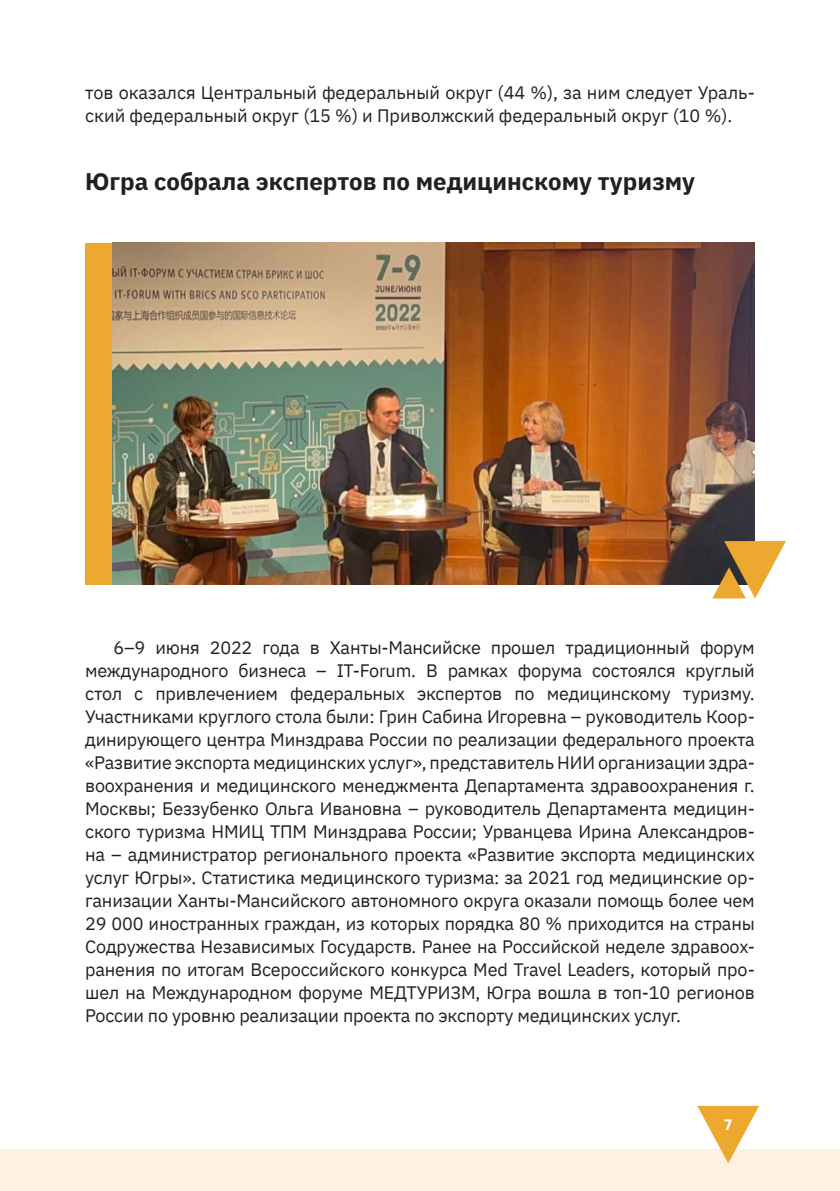
<style>
.page{position:relative;width:840px;height:1191px;background:#fff}
.page>*{position:absolute;margin:0;border:0;box-sizing:border-box;transform-origin:0 0}
.подзаг{font:700 24px "IBM Plex Sans";color:#231f20}
.набор{font:18px/23px "IBM Plex Sans";color:#231f20}
.t1{font:700 16px "Mont";color:#fff}
</style>
<div class="page">
<div style="left:0;top:1149px;width:839px;height:42px;background:#fcf2df"></div>
<svg style="left:697px;top:1106px;width:61px;height:57px"></svg>
<img style="left:112px;top:243px;width:642px;height:342px">
<svg style="left:711px;top:541px;width:74px;height:57px"></svg>
<div style="left:85px;top:243px;width:27px;height:342px;background:#eda82f"></div>
<p class="набор" style="left:85px;top:80px;width:670px">тов оказался Центральный федеральный округ (44 %), за ним следует Ураль&shy;ский федеральный округ (15 %) и Приволжский федеральный округ (10 %).</p>
<p class="подзаг" style="left:85px;top:162px;width:611px">Югра собрала экспертов по медицинскому туризму</p>
<p class="набор" style="left:85px;top:634px;width:670px;text-align:justify;text-indent:28px">6–9 июня 2022 года в Ханты-Мансийске прошел традиционный форум международного бизнеса – IT-Forum. В рамках форума состоялся круглый стол с привлечением федеральных экспертов по медицинскому туризму.<br>Участниками круглого стола были: Грин Сабина Игоревна – руководитель Коор&shy;динирующего центра Минздрава России по реализации федерального проекта «Развитие экспорта медицинских услуг», представитель НИИ организации здра&shy;воохранения и медицинского менеджмента Департамента здравоохранения г.<br>Москвы; Беззубенко Ольга Ивановна – руководитель Департамента медицин&shy;ского туризма НМИЦ ТПМ Минздрава России; Урванцева Ирина Александров&shy;на – администратор регионального проекта «Развитие экспорта медицинских услуг Югры». Статистика медицинского туризма: за 2021 год медицинские ор&shy;ганизации Ханты-Мансийского автономного округа оказали помощь более чем 29 000 иностранных граждан, из которых порядка 80 % приходится на страны Содружества Независимых Государств. Ранее на Российской неделе здравоох&shy;ранения по итогам Всероссийского конкурса Med Travel Leaders, который про&shy;шел на Международном форуме МЕДТУРИЗМ, Югра вошла в топ-10 регионов России по уровню реализации проекта по экспорту медицинских услуг.</p>
<p class="t1" style="left:723px;top:1114px;width:10px">7</p>
</div>
